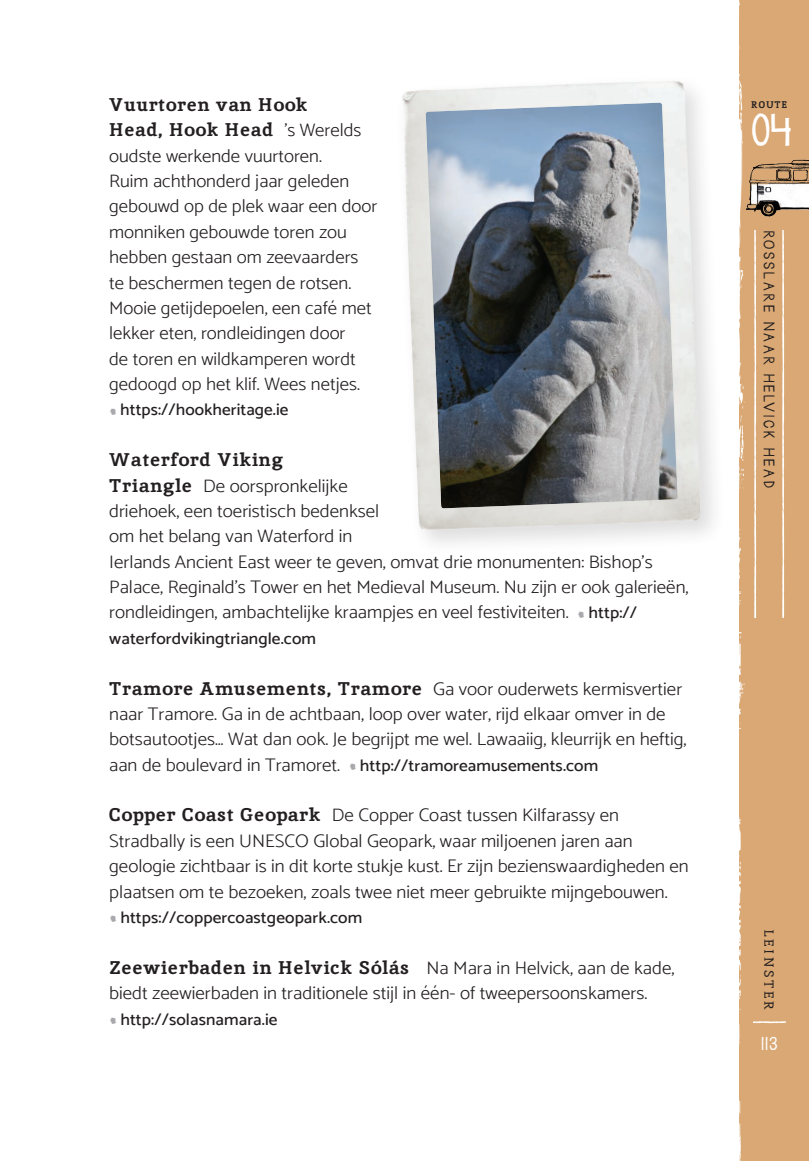
<style>
.page{position:relative;width:809px;height:1161px;background:#fff}
.page>*{position:absolute;margin:0;border:0;box-sizing:border-box;transform-origin:0 0}
.t1{font:36.75px "Janda Safeand Sound Solid";color:#fff;scale:.94 1}
.t2{font:700 18.38px "Inika";letter-spacing:.05em;color:#231f20;scale:1.05 1}
.t3{font:700 18.38px "Inika";letter-spacing:.05em;color:#231f20;scale:1.04 1}
.t4{font:300 18.2px/25.4px "Catamaran";color:#231f20;scale:1.05 1}
.t5{font:300 18.2px/25.4px "Catamaran";color:#231f20;scale:1.04 1}
.t6{font:500 16.45px "Catamaran";letter-spacing:.005em;color:#231f20;scale:1.05 1}
.t7{font:500 16.45px "Catamaran";letter-spacing:.005em;color:#231f20;scale:1.04 1}
.t8{font:14.88px "Janda Safeand Sound";color:#fff}
.t9{font:13.12px "Inika";color:#231f20}
.t10{font:12.25px "Janda Safeand Sound Solid";letter-spacing:.23em;color:#231f20}
.t11{font:700 9.62px "Inika";letter-spacing:.12em;color:#231f20}
.t12{font:7px "Dear Sarah Swash";color:#a8a9ad;scale:1.05 1}
.t13{font:7px "Dear Sarah Swash";color:#a8a9ad;scale:1.04 1}
.s1{font-family:"Catamaran";font-weight:300;font-size:18.2px}
.s2{font-family:"Inika";font-weight:700;font-size:18.38px}
</style>
<div class="page">
<div style="left:739px;top:0;width:70px;height:1161px;background:#d9a874"></div>
<img style="left:740px;top:152px;width:69px;height:77px">
<img style="left:781px;top:231px;width:7px;height:386px">
<img style="left:753px;top:231px;width:6px;height:386px">
<img style="left:753px;top:1015px;width:32px;height:13px">
<img style="left:402px;top:81px;width:311px;height:461px">
<svg style="left:425px;top:102px;width:255px;height:410px;background:#7f868d"></svg>
<p class="t3" style="left:109px;top:93px;width:192px">Vuurtoren van Hook</p>
<p class="t11" style="left:751px;top:99px;width:38px">ROUTE</p>
<p class="t3" style="left:109px;top:118px;width:244px">Head, Hook Head <span class="s1">’s Werelds</span></p>
<p class="t5" style="left:109px;top:143px;width:259px">oudste werkende vuurtoren.<br>Ruim achthonderd jaar geleden gebouwd op de plek waar een door monniken gebouwde toren zou hebben gestaan om zeevaarders te beschermen tegen de rotsen.<br>Mooie getijdepoelen, een café met lekker eten, rondleidingen door<br>de toren en wildkamperen wordt gedoogd op het klif. Wees netjes.</p>
<p class="t13" style="left:109px;top:408px;width:8px">7</p>
<p class="t7" style="left:120px;top:400px;width:163px">https://hookheritage.ie</p>
<p class="t2" style="left:109px;top:448px;width:167px">Waterford Viking</p>
<p class="t4" style="left:109px;top:473px;width:553px"><span class="s2">Triangle</span> De oorspronkelijke<br>driehoek, een toeristisch bedenksel<br>om het belang van Waterford in<br>Ierlands Ancient East weer te geven, omvat drie monumenten: Bishop’s Palace, Reginald’s Tower en het Medieval Museum. Nu zijn er ook galerieën, rondleidingen, ambachtelijke kraampjes en veel festiviteiten.</p>
<h1 class="t1" style="left:750px;top:104px;width:45px">04</h1>
<p class="t10" style="left:777px;top:231px;width:258px;rotate:90deg">ROSSLARE NAAR HELVICK HEAD</p>
<p class="t12" style="left:577px;top:611px;width:8px">7</p>
<p class="t6" style="left:588px;top:603px;width:48px">http://</p>
<p class="t6" style="left:109px;top:628px;width:198px">waterfordvikingtriangle.com</p>
<p class="t4" style="left:109px;top:676px;width:551px"><span class="s2">Tramore Amusements, Tramore</span> Ga voor ouderwets kermisvertier naar Tramore. Ga in de achtbaan, loop over water, rijd elkaar omver in de botsautootjes… Wat dan ook. Je begrijpt me wel. Lawaaiig, kleurrijk en heftig, aan de boulevard in Tramoret.</p>
<p class="t12" style="left:348px;top:763px;width:8px">7</p>
<p class="t6" style="left:360px;top:755px;width:229px">http://tramoreamusements.com</p>
<p class="t4" style="left:109px;top:802px;width:553px"><span class="s2">Copper Coast Geopark</span> De Copper Coast tussen Kilfarassy en Stradbally is een UNESCO Global Geopark, waar miljoenen jaren aan geologie zichtbaar is in dit korte stukje kust. Er zijn bezienswaardigheden en plaatsen om te bezoeken, zoals twee niet meer gebruikte mijngebouwen.</p>
<p class="t12" style="left:109px;top:915px;width:8px">7</p>
<p class="t6" style="left:120px;top:908px;width:232px">https://coppercoastgeopark.com</p>
<p class="t2" style="left:109px;top:956px;width:540px">Zeewierbaden in Helvick Sólás <span class="s1">Na Mara in Helvick, aan de kade,</span></p>
<p class="t4" style="left:109px;top:980px;width:514px">biedt zeewierbaden in traditionele stijl in één- of tweepersoonskamers.</p>
<p class="t12" style="left:109px;top:1017px;width:8px">7</p>
<p class="t6" style="left:120px;top:1009px;width:151px">http://solasnamara.ie</p>
<p class="t9" style="left:777px;top:928px;width:82px;rotate:90deg">LEINSTER</p>
<p class="t8" style="left:761px;top:1033px;width:18px">113</p>
</div>
